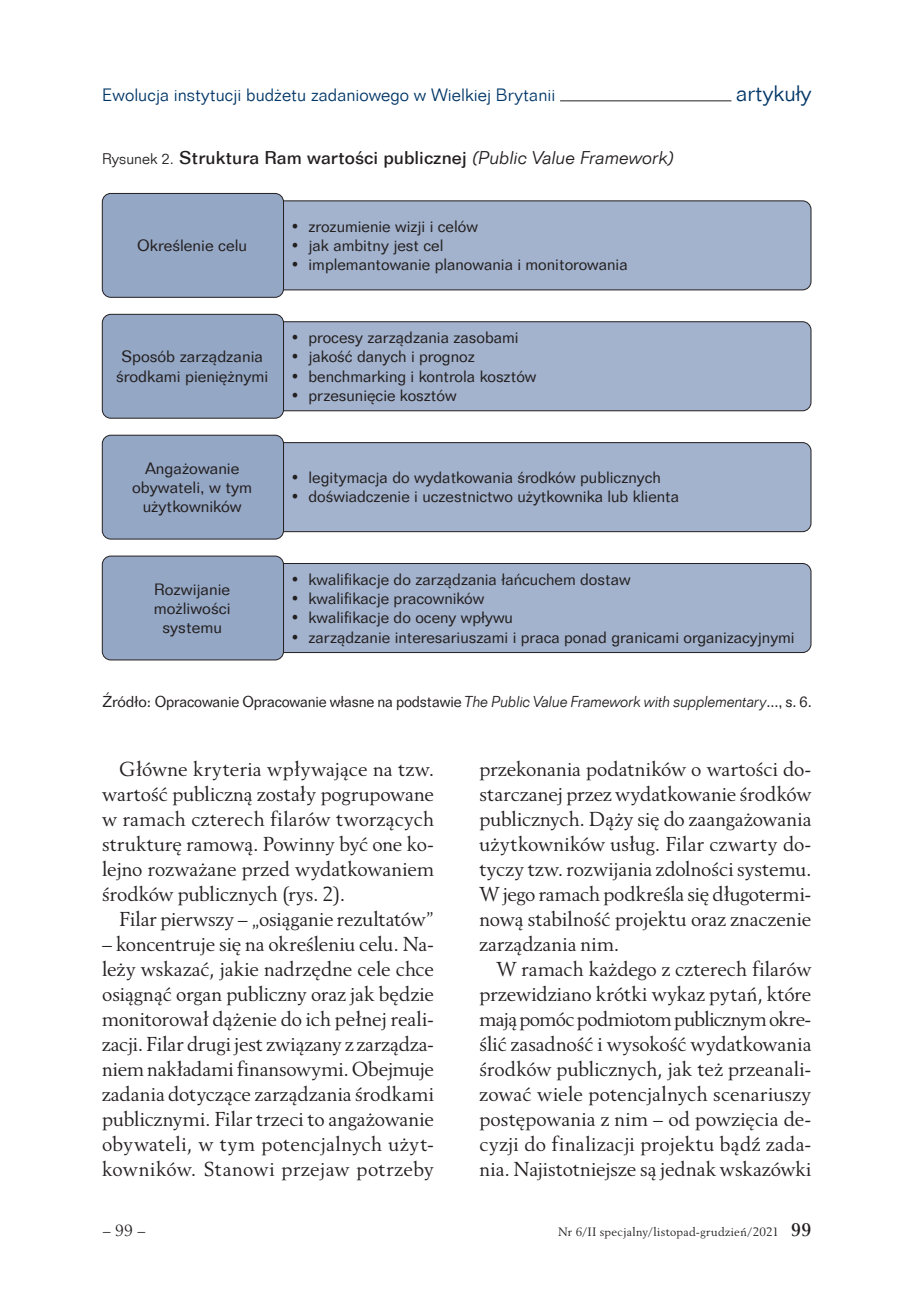
<style>
.page{position:relative;width:908px;height:1293px;background:#fff}
.page>*{position:absolute;margin:0;border:0;box-sizing:border-box;transform-origin:0 0}
.t1{font:300 21.8px "Folio TL";color:#003667}
.t2{font:20px/25px "Revival 565 BT";letter-spacing:.005em;color:#231f20;text-align:justify}
.t3{font:500 18px "Folio TL";color:#231f20}
.t4{font:300 17.4px "Folio TL";color:#003667}
.t5{font:16px/19.2px "Folio TL";color:#231f20;text-align:center}
.t6{font:16px "Revival 565 BT";color:#231f20}
.t7{font:15.4px "Folio TL";letter-spacing:-.01em;color:#231f20}
.t8{font:12px "Revival 565 BT";letter-spacing:.02em;color:#231f20}
.s1{font-weight:300;font-size:15px}
.s2{font-weight:300;font-style:italic}
.s3{font-weight:700;font-size:18px}
</style>
<div class="page">
<hr style="left:560px;top:100px;width:171px;height:1px;background:#231f20">
<div style="left:276px;top:201px;width:534px;height:89px;background:#a3b3cd;border-radius:9px"></div>
<div style="left:275px;top:201px;width:535px;height:89px;border:1px solid #231f20;border-radius:9px"></div>
<div style="left:102px;top:193px;width:181px;height:104px;background:#94a7c5;border-radius:9px"></div>
<div style="left:102px;top:193px;width:181px;height:104px;border:1px solid #231f20;border-radius:9px"></div>
<div style="left:276px;top:322px;width:534px;height:89px;background:#a3b3cd;border-radius:9px"></div>
<div style="left:275px;top:321px;width:535px;height:90px;border:1px solid #231f20;border-radius:9px"></div>
<div style="left:102px;top:314px;width:181px;height:104px;background:#94a7c5;border-radius:9px"></div>
<div style="left:102px;top:314px;width:181px;height:104px;border:1px solid #231f20;border-radius:9px"></div>
<div style="left:276px;top:442px;width:534px;height:90px;background:#a3b3cd;border-radius:9px"></div>
<div style="left:275px;top:442px;width:535px;height:90px;border:1px solid #231f20;border-radius:9px"></div>
<div style="left:102px;top:435px;width:181px;height:104px;background:#94a7c5;border-radius:9px"></div>
<div style="left:102px;top:435px;width:181px;height:104px;border:1px solid #231f20;border-radius:9px"></div>
<div style="left:276px;top:563px;width:534px;height:89px;background:#a3b3cd;border-radius:9px"></div>
<div style="left:275px;top:563px;width:535px;height:89px;border:1px solid #231f20;border-radius:9px"></div>
<div style="left:102px;top:556px;width:181px;height:104px;background:#94a7c5;border-radius:9px"></div>
<div style="left:102px;top:556px;width:181px;height:104px;border:1px solid #231f20;border-radius:9px"></div>
<p class="t4" style="left:102px;top:83px;width:454px">Ewolucja instytucji budżetu zadaniowego w Wielkiej Brytanii</p>
<p class="t1" style="left:735px;top:79px;width:77px">artykuły</p>
<p class="t3" style="left:102px;top:145px;width:573px"><span class="s1">Rysunek 2.</span> Struktura Ram wartości publicznej <span class="s2">(Public Value Framework)</span></p>
<p class="t5" style="left:137px;top:235px;width:111px">Określenie celu</p>
<p class="t5" style="left:116px;top:346px;width:154px">Sposób zarządzania środkami pieniężnymi</p>
<p class="t5" style="left:132px;top:458px;width:122px">Angażowanie obywateli, w tym użytkowników</p>
<p class="t5" style="left:154px;top:578px;width:78px">Rozwijanie możliwości systemu</p>
<p class="t5" style="left:290px;top:216px;width:189px">• zrozumienie wizji i celów</p>
<p class="t5" style="left:290px;top:235px;width:154px">• jak ambitny jest cel</p>
<p class="t5" style="left:290px;top:254px;width:338px">• implemantowanie planowania i monitorowania</p>
<p class="t5" style="left:290px;top:327px;width:229px">• procesy zarządzania zasobami</p>
<p class="t5" style="left:290px;top:346px;width:186px">• jakość danych i prognoz</p>
<p class="t5" style="left:290px;top:366px;width:247px">• benchmarking i kontrola kosztów</p>
<p class="t5" style="left:290px;top:385px;width:168px">• przesunięcie kosztów</p>
<p class="t5" style="left:290px;top:467px;width:372px">• legitymacja do wydatkowania środków publicznych</p>
<p class="t5" style="left:290px;top:486px;width:390px">• doświadczenie i uczestnictwo użytkownika lub klienta</p>
<p class="t5" style="left:290px;top:569px;width:341px">• kwalifikacje do zarządzania łańcuchem dostaw</p>
<p class="t5" style="left:290px;top:588px;width:195px">• kwalifikacje pracowników</p>
<p class="t5" style="left:290px;top:607px;width:224px">• kwalifikacje do oceny wpływu</p>
<p class="t5" style="left:290px;top:626px;width:505px">• zarządzanie interesariuszami i praca ponad granicami organizacyjnymi</p>
<p class="t7" style="left:102px;top:691px;width:710px">Źródło: Opracowanie Opracowanie własne na podstawie <span class="s2">The Public Value Framework with supplementary</span>..., s. 6.</p>
<p class="t2" style="left:102px;top:757px;width:333px;text-indent:17px">Główne kryteria wpływające na tzw. wartość publiczną zostały pogrupowane w ramach czterech filarów tworzących strukturę ramową. Powinny być one ko&shy;lejno rozważane przed wydatkowaniem środków publicznych (rys. 2).</p>
<p class="t2" style="left:119px;top:907px;width:316px">Filar pierwszy – „osiąganie rezultatów”</p>
<p class="t2" style="left:102px;top:932px;width:333px">– koncentruje się na określeniu celu. Na&shy;leży wskazać, jakie nadrzędne cele chce osiągnąć organ publiczny oraz jak będzie monitorował dążenie do ich pełnej reali&shy;zacji. Filar drugi jest związany z zarządza&shy;niem nakładami finansowymi. Obejmuje zadania dotyczące zarządzania środkami publicznymi. Filar trzeci to angażowanie obywateli, w tym potencjalnych użyt&shy;kowników. Stanowi przejaw potrzeby</p>
<p class="t2" style="left:479px;top:757px;width:333px">przekonania podatników o wartości do&shy;starczanej przez wydatkowanie środków publicznych. Dąży się do zaangażowania użytkowników usług. Filar czwarty do&shy;tyczy tzw. rozwijania zdolności systemu.<br>W jego ramach podkreśla się długotermi&shy;nową stabilność projektu oraz znaczenie zarządzania nim.</p>
<p class="t2" style="left:479px;top:957px;width:333px;text-indent:17px">W ramach każdego z czterech filarów przewidziano krótki wykaz pytań, które mają pomóc podmiotom publicznym okre&shy;ślić zasadność i wysokość wydatkowania środków publicznych, jak też przeanali&shy;zować wiele potencjalnych scenariuszy postępowania z nim – od powzięcia de&shy;cyzji do finalizacji projektu bądź zada&shy;nia. Najistotniejsze są jednak wskazówki</p>
<p class="t6" style="left:103px;top:1220px;width:44px">– 99 –</p>
<p class="t8" style="left:558px;top:1224px;width:255px">Nr 6/II specjalny/listopad-grudzień/2021 <span class="s3">99</span></p>
</div>
